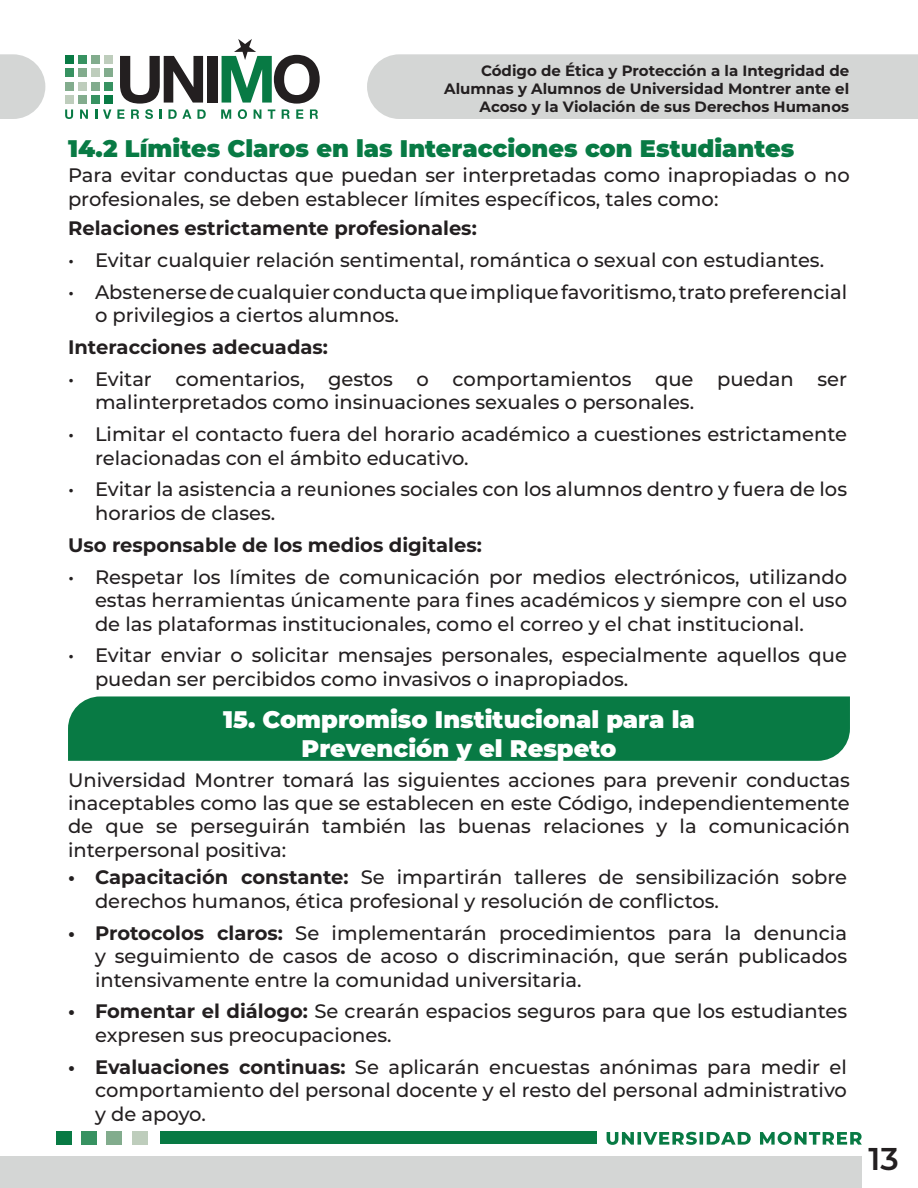
<style>
.page{position:relative;width:918px;height:1188px;background:#fff}
.page>*{position:absolute;margin:0;border:0;box-sizing:border-box;transform-origin:0 0}
.t1{font:600 31.5px "Montserrat";color:#231f20}
.t2{font:900 24px/28.8px "Montserrat";color:#fff;text-align:center}
.t3{font:900 24px "Montserrat";color:#087a44}
.t4{font:500 19.5px/23.4px "Montserrat";color:#231f20}
.t5{font:700 19.5px "Montserrat";color:#231f20}
.t6{font:700 15px/18px "Montserrat";color:#231f20;text-align:right}
.s1{font-weight:700}
</style>
<div class="page">
<svg style="left:0;top:54px;width:45px;height:65px;background:#dadcdb"></svg>
<div style="left:367px;top:54px;width:551px;height:65px;background:#d4d6d5"></div>
<div style="left:160px;top:1132px;width:437px;height:12px;background:#087a44"></div>
<div style="left:56px;top:1132px;width:16px;height:13px;background:#087a44"></div>
<div style="left:81px;top:1132px;width:16px;height:13px;background:#379261"></div>
<div style="left:106px;top:1132px;width:16px;height:13px;background:#82ac8d"></div>
<div style="left:132px;top:1132px;width:16px;height:13px;background:#becdbc"></div>
<svg style="left:607px;top:1132px;width:255px;height:13px"></svg>
<div style="left:65px;top:56px;width:8px;height:8px;background:#087a44"></div>
<div style="left:78px;top:56px;width:8px;height:8px;background:#379261"></div>
<div style="left:91px;top:56px;width:8px;height:8px;background:#82ac8d"></div>
<div style="left:104px;top:56px;width:8px;height:8px;background:#becdbc"></div>
<div style="left:65px;top:69px;width:8px;height:8px;background:#379261"></div>
<div style="left:78px;top:69px;width:8px;height:8px;background:#82ac8d"></div>
<div style="left:91px;top:69px;width:8px;height:8px;background:#becdbc"></div>
<div style="left:104px;top:69px;width:8px;height:8px;background:#82ac8d"></div>
<div style="left:65px;top:82px;width:8px;height:8px;background:#82ac8d"></div>
<div style="left:78px;top:82px;width:8px;height:8px;background:#becdbc"></div>
<div style="left:91px;top:82px;width:8px;height:8px;background:#82ac8d"></div>
<div style="left:104px;top:82px;width:8px;height:8px;background:#379261"></div>
<div style="left:65px;top:95px;width:8px;height:8px;background:#becdbc"></div>
<div style="left:78px;top:95px;width:8px;height:8px;background:#82ac8d"></div>
<div style="left:91px;top:95px;width:8px;height:8px;background:#379261"></div>
<div style="left:104px;top:95px;width:8px;height:8px;background:#087a44"></div>
<div style="left:207px;top:56px;width:10px;height:47px;background:#231f20"></div>
<svg style="left:65px;top:109px;width:8px;height:10px"></svg>
<svg style="left:80px;top:109px;width:8px;height:10px"></svg>
<svg style="left:95px;top:109px;width:16px;height:10px"></svg>
<svg style="left:117px;top:56px;width:89px;height:63px"></svg>
<svg style="left:221px;top:39px;width:99px;height:80px"></svg>
<div style="left:0;top:1156px;width:862px;height:31px;background:#d4d6d5"></div>
<div style="left:68px;top:696px;width:782px;height:65px;background:#087a44"></div>
<p class="t6" style="left:444px;top:61px;width:407px">Código de Ética y Protección a la Integridad de<br>Alumnas y Alumnos de Universidad Montrer ante el<br>Acoso y la Violación de sus Derechos Humanos</p>
<p class="t3" style="left:68px;top:131px;width:728px">14.2 Límites Claros en las Interacciones con Estudiantes</p>
<p class="t4" style="left:68px;top:163px;width:783px">Para evitar conductas que puedan ser interpretadas como inapropiadas o no profesionales, se deben establecer límites específicos, tales como:</p>
<p class="t5" style="left:68px;top:214px;width:410px">Relaciones estrictamente profesionales:</p>
<p class="t4" style="left:68px;top:247px;width:758px">• Evitar cualquier relación sentimental, romántica o sexual con estudiantes.</p>
<p class="t4" style="left:95px;top:279px;width:754px;text-indent:-27px">• Abstenerse de cualquier conducta que implique favoritismo, trato preferencial o privilegios a ciertos alumnos.</p>
<p class="t5" style="left:68px;top:333px;width:262px">Interacciones adecuadas:</p>
<p class="t4" style="left:95px;top:366px;width:754px;text-indent:-27px">• Evitar comentarios, gestos o comportamientos que puedan ser malinterpretados como insinuaciones sexuales o personales.</p>
<p class="t4" style="left:95px;top:422px;width:754px;text-indent:-27px">• Limitar el contacto fuera del horario académico a cuestiones estrictamente relacionadas con el ámbito educativo.</p>
<p class="t4" style="left:95px;top:477px;width:754px;text-indent:-27px">• Evitar la asistencia a reuniones sociales con los alumnos dentro y fuera de los horarios de clases.</p>
<p class="t5" style="left:68px;top:531px;width:415px">Uso responsable de los medios digitales:</p>
<p class="t4" style="left:95px;top:564px;width:754px;text-align:justify;text-indent:-27px">• Respetar los límites de comunicación por medios electrónicos, utilizando estas herramientas únicamente para fines académicos y siempre con el uso de las plataformas institucionales, como el correo y el chat institucional.</p>
<p class="t4" style="left:95px;top:643px;width:754px;text-indent:-27px">• Evitar enviar o solicitar mensajes personales, especialmente aquellos que puedan ser percibidos como invasivos o inapropiados.</p>
<p class="t2" style="left:223px;top:704px;width:473px">15. Compromiso Institucional para la<br>Prevención y el Respeto</p>
<p class="t4" style="left:68px;top:767px;width:783px;text-align:justify">Universidad Montrer tomará las siguientes acciones para prevenir conductas inaceptables como las que se establecen en este Código, independientemente de que se perseguirán también las buenas relaciones y la comunicación interpersonal positiva:</p>
<p class="t4" style="left:95px;top:865px;width:754px;text-indent:-27px"><span class="s1">• Capacitación constante:</span> Se impartirán talleres de sensibilización sobre derechos humanos, ética profesional y resolución de conflictos.</p>
<p class="t4" style="left:95px;top:920px;width:754px;text-align:justify;text-indent:-27px"><span class="s1">• Protocolos claros:</span> Se implementarán procedimientos para la denuncia y seguimiento de casos de acoso o discriminación, que serán publicados intensivamente entre la comunidad universitaria.</p>
<p class="t4" style="left:95px;top:999px;width:754px;text-indent:-27px"><span class="s1">• Fomentar el diálogo:</span> Se crearán espacios seguros para que los estudiantes expresen sus preocupaciones.</p>
<p class="t4" style="left:95px;top:1054px;width:754px;text-align:justify;text-indent:-27px"><span class="s1">• Evaluaciones continuas:</span> Se aplicarán encuestas anónimas para medir el comportamiento del personal docente y el resto del personal administrativo y de apoyo.</p>
<h1 class="t1" style="left:869px;top:1136px;width:32px">13</h1>
</div>
